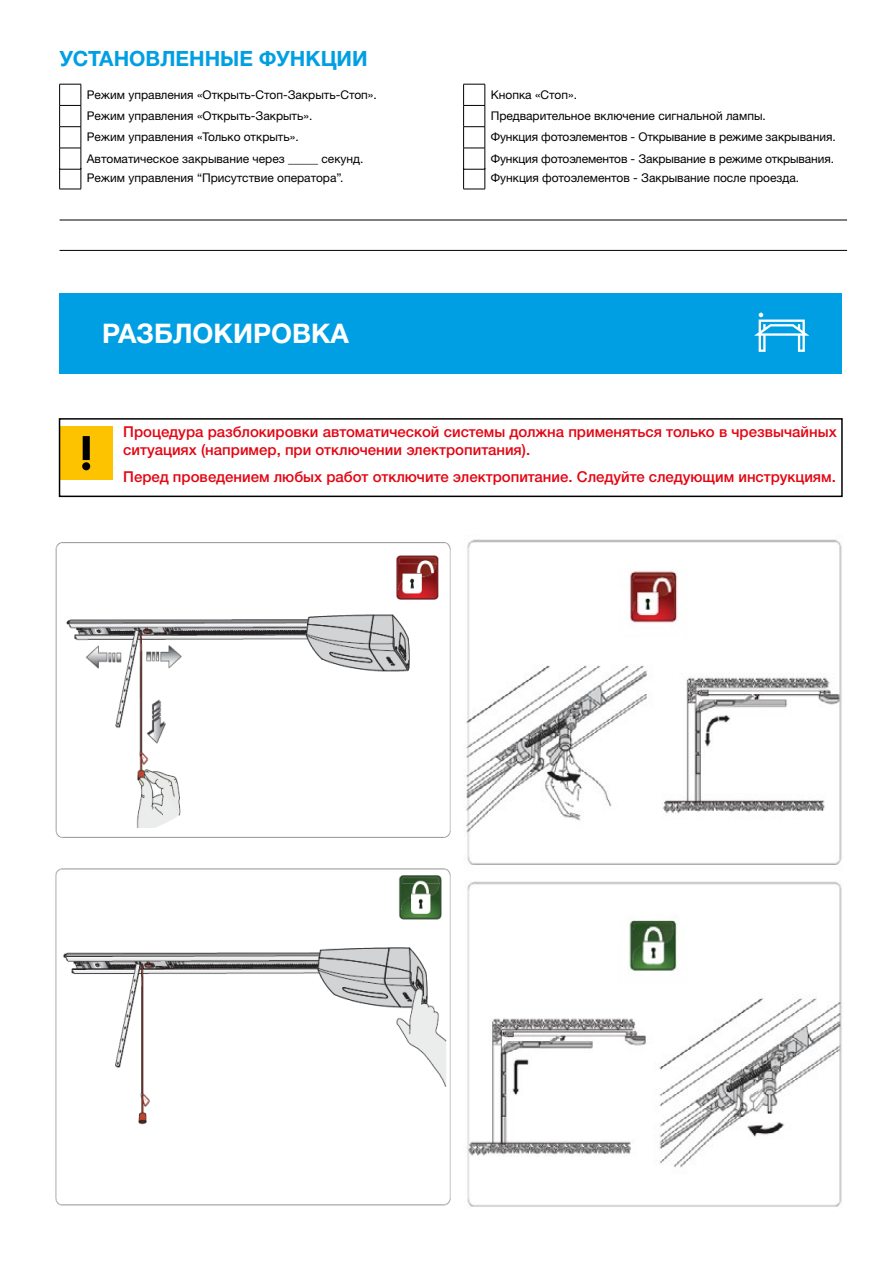
<style>
.page{position:relative;width:893px;height:1263px;background:#fff}
.page>*{position:absolute;margin:0;border:0;box-sizing:border-box;transform-origin:0 0}
.t1{font:700 27px "Helvetica Neue LTW1 G";color:#fff}
.t2{font:700 21px "Helvetica Neue LTW1 G";color:#009fe3}
.t3{font:500 15px/18px "Helvetica Neue LTW1 G";color:#e30613}
.t4{font:12px "Helvetica Neue LTW1 G";color:#000}
</style>
<div class="page">
<div style="left:60px;top:293px;width:782px;height:81px;background:#009fe3"></div>
<svg style="left:754px;top:313px;width:55px;height:39px"></svg>
<div style="left:60px;top:426px;width:53px;height:54px;background:#fdc300"></div>
<svg style="left:82px;top:436px;width:8px;height:34px"></svg>
<div style="left:59px;top:418px;width:784px;height:79px;border:2px solid #000"></div>
<img style="left:55px;top:542px;width:396px;height:664px">
<img style="left:466px;top:539px;width:376px;height:668px">
<svg style="left:59px;top:84px;width:23px;height:106px"></svg>
<svg style="left:463px;top:84px;width:23px;height:106px"></svg>
<hr style="left:60px;top:220px;width:787px;height:1px;background:#000">
<hr style="left:60px;top:250px;width:787px;height:1px;background:#000">
<h2 class="t2" style="left:59px;top:46px;width:310px">УСТАНОВЛЕННЫЕ ФУНКЦИИ</h2>
<p class="t4" style="left:87px;top:87px;width:291px">Режим управления «Открыть-Стоп-Закрыть-Стоп».</p>
<p class="t4" style="left:491px;top:87px;width:88px">Кнопка «Стоп».</p>
<p class="t4" style="left:87px;top:108px;width:227px">Режим управления «Открыть-Закрыть».</p>
<p class="t4" style="left:491px;top:108px;width:276px">Предварительное включение сигнальной лампы.</p>
<p class="t4" style="left:87px;top:130px;width:213px">Режим управления «Только открыть».</p>
<p class="t4" style="left:491px;top:130px;width:346px">Функция фотоэлементов - Открывание в режиме закрывания.</p>
<p class="t4" style="left:87px;top:151px;width:278px">Автоматическое закрывание через _____ секунд.</p>
<p class="t4" style="left:491px;top:151px;width:345px">Функция фотоэлементов - Закрывание в режиме открывания.</p>
<p class="t4" style="left:87px;top:171px;width:258px">Режим управления “Присутствие оператора”.</p>
<p class="t4" style="left:491px;top:171px;width:310px">Функция фотоэлементов - Закрывание после проезда.</p>
<h1 class="t1" style="left:102px;top:317px;width:249px">РАЗБЛОКИРОВКА</h1>
<p class="t3" style="left:123px;top:423px;width:715px">Процедура разблокировки автоматической системы должна применяться только в чрезвычайных ситуациях (например, при отключении электропитания).</p>
<p class="t3" style="left:123px;top:467px;width:714px">Перед проведением любых работ отключите электропитание. Следуйте следующим инструкциям.</p>
</div>
